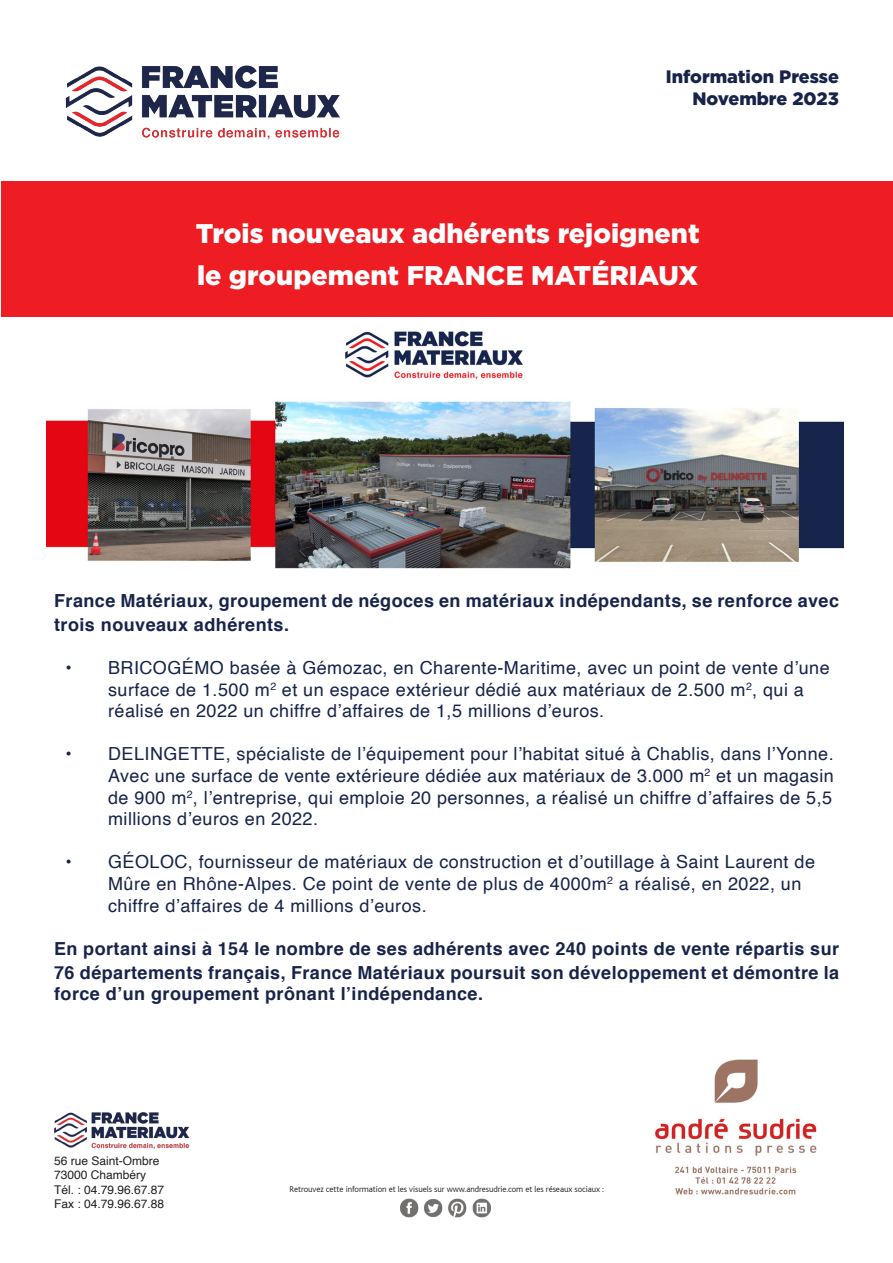
<style>
.page{position:relative;width:893px;height:1263px;background:#fff}
.page>*{position:absolute;margin:0;border:0;box-sizing:border-box;transform-origin:0 0}
.t1{font:900 27px "Gotham";color:#fff}
.t2{font:18px/21.6px "Helvetica";letter-spacing:.025em;color:#18234a}
.t3{font:700 18px/24px "Helvetica";letter-spacing:.025em;color:#18234a}
.t4{font:900 18px "Gotham";color:#18234a}
.t5{font:12px "Helvetica";color:#231f20}
.t6{font:300 8.85px "Bliss";letter-spacing:-.005em;color:#231f20}
</style>
<div class="page">
<img style="left:65px;top:65px;width:275px;height:75px">
<img style="left:400px;top:1198px;width:18px;height:19px">
<img style="left:424px;top:1199px;width:19px;height:18px">
<img style="left:448px;top:1198px;width:19px;height:19px">
<img style="left:472px;top:1198px;width:19px;height:19px">
<img style="left:54px;top:1112px;width:136px;height:37px">
<div style="left:1px;top:182px;width:892px;height:135px;background:#ee1d23"></div>
<img style="left:46px;top:331px;width:797px;height:238px">
<img style="left:655px;top:1059px;width:162px;height:136px">
<p class="t4" style="left:666px;top:66px;width:175px">Information Presse</p>
<p class="t4" style="left:692px;top:88px;width:148px">Novembre 2023</p>
<p class="t1" style="left:196px;top:218px;width:505px">Trois nouveaux adhérents rejoignent</p>
<p class="t1" style="left:197px;top:260px;width:503px">le groupement FRANCE MATÉRIAUX</p>
<p class="t3" style="left:54px;top:589px;width:786px">France Matériaux, groupement de négoces en matériaux indépendants, se renforce avec trois nouveaux adhérents.</p>
<p class="t2" style="left:108px;top:657px;width:723px;text-indent:-43px">• BRICOGÉMO basée à Gémozac, en Charente-Maritime, avec un point de vente d’une surface de 1.500 m<sup>2</sup> et un espace extérieur dédié aux matériaux de 2.500 m<sup>2</sup>, qui a réalisé en 2022 un chiffre d’affaires de 1,5 millions d’euros.</p>
<p class="t2" style="left:108px;top:744px;width:727px;text-align:justify;text-indent:-43px">• DELINGETTE, spécialiste de l’équipement pour l’habitat situé à Chablis, dans l’Yonne.<br>Avec une surface de vente extérieure dédiée aux matériaux de 3.000 m<sup>2</sup> et un magasin de 900 m<sup>2</sup>, l’entreprise, qui emploie 20 personnes, a réalisé un chiffre d’affaires de 5,5 millions d’euros en 2022.</p>
<p class="t2" style="left:108px;top:852px;width:708px;text-indent:-43px">• GÉOLOC, fournisseur de matériaux de construction et d’outillage à Saint Laurent de<br>Mûre en Rhône-Alpes. Ce point de vente de plus de 4000m<sup>2</sup> a réalisé, en 2022, un chiffre d’affaires de 4 millions d’euros.</p>
<p class="t3" style="left:54px;top:937px;width:786px">En portant ainsi à 154 le nombre de ses adhérents avec 240 points de vente répartis sur<br>76 départements français, France Matériaux poursuit son développement et démontre la</p>
<p class="t3" style="left:54px;top:982px;width:430px">force d’un groupement prônant l’indépendance.</p>
<p class="t5" style="left:54px;top:1151px;width:107px">56 rue Saint-Ombre</p>
<p class="t5" style="left:54px;top:1166px;width:94px">73000 Chambéry</p>
<p class="t5" style="left:54px;top:1180px;width:112px">Tél. : 04.79.96.67.87</p>
<p class="t5" style="left:54px;top:1194px;width:112px">Fax : 04.79.96.67.88</p>
<p class="t6" style="left:290px;top:1185px;width:316px">Retrouvez cette information et les visuels sur www.andresudrie.com et les réseaux sociaux :</p>
</div>
